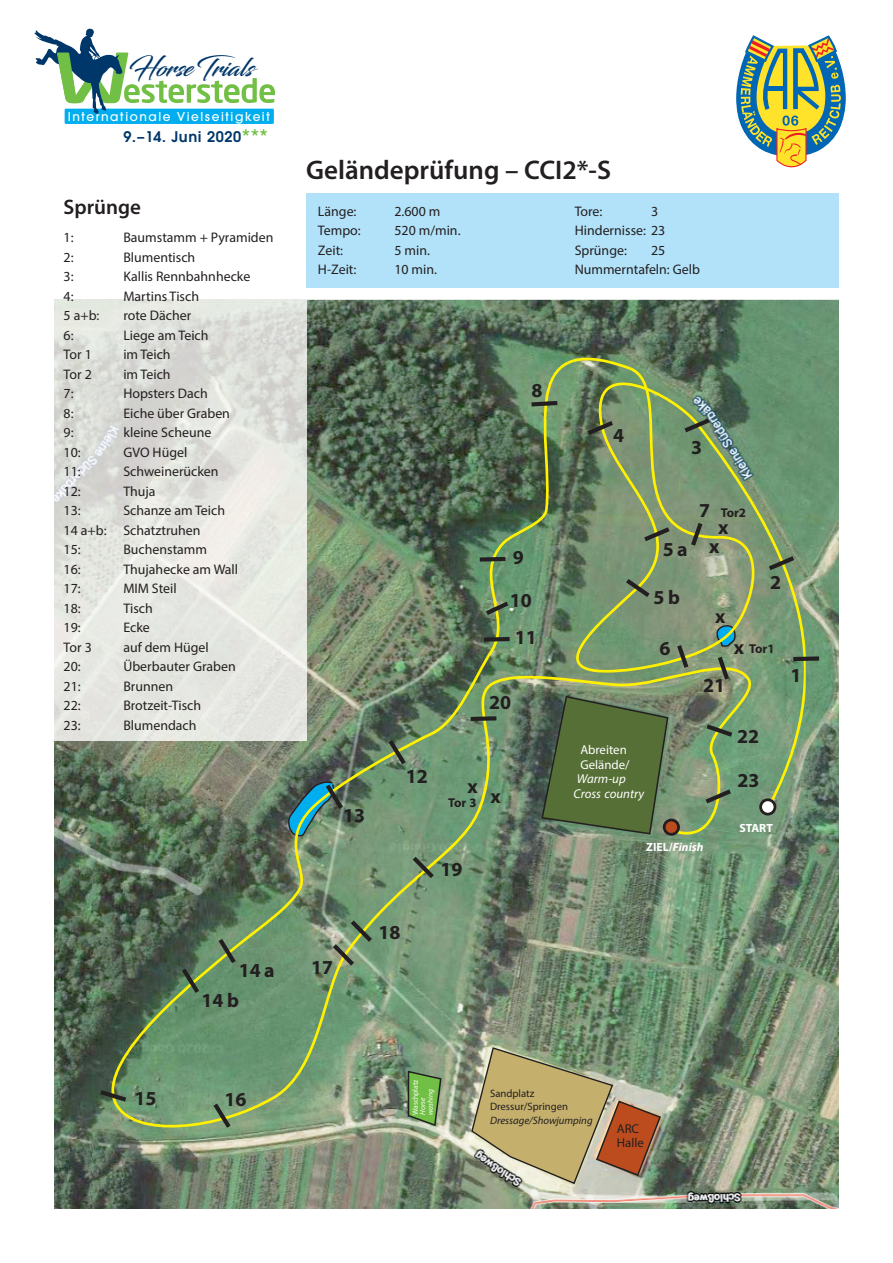
<style>
.page{position:relative;width:893px;height:1263px;background:#fff}
.page>*{position:absolute;margin:0;border:0;box-sizing:border-box;transform-origin:0 0}
.t1{font:700 27.75px/48.3px "Myriad Arabic";color:#231f20}
.t2{font:600 27px "Myriad Pro";color:#231f20}
.t3{font:25.2px "Blacksword";color:#00376b}
.t4{font:600 21px "Myriad Pro";color:#231f20}
.t5{font:italic 18px/15px "Myriad Arabic";color:#fff}
.t6{font:18px/15px "Myriad Arabic";color:#fff}
.t7{font:700 18px "Myriad Arabic";color:#231f20}
.t8{font:18px/13.5px "Myriad Arabic";color:#231f20}
.t9{font:italic 700 16.65px "Myriad Arabic";color:#fff}
.t10{font:700 16.65px "Myriad Arabic";color:#fff}
.t11{font:600 16.2px "Avant Garde Gothic Itc T";letter-spacing:.04em;color:#00376b}
.t12{font:15px/13.5px "Myriad Arabic";color:#231f20}
.t13{font:italic 15px "Myriad Arabic";color:#231f20}
.t14{font:13.95px/19.5px "Myriad Pro";color:#231f20}
.t15{font:500 13.5px "Avant Garde Gothic Itc T";letter-spacing:.115em;color:#fff}
.t16{font:italic 10.5px/7.5px "Myriad Arabic";color:#fff}
.t17{font:10.5px "Myriad Arabic";color:#fff}
.s1{font-style:normal}
</style>
<div class="page">
<img style="left:54px;top:300px;width:785px;height:909px">
<img style="left:470px;top:1141px;width:192px;height:44px">
<img style="left:106px;top:353px;width:700px;height:788px">
<div style="left:761px;top:800px;width:14px;height:14px;background:#fff;border-radius:50%"></div>
<div style="left:759px;top:798px;width:17px;height:17px;border:3px solid #231f20;border-radius:50%"></div>
<svg style="left:789px;top:654px;width:34px;height:9px"></svg>
<svg style="left:764px;top:553px;width:35px;height:21px"></svg>
<svg style="left:680px;top:415px;width:34px;height:21px"></svg>
<svg style="left:583px;top:417px;width:35px;height:21px"></svg>
<svg style="left:640px;top:524px;width:34px;height:21px"></svg>
<svg style="left:621px;top:575px;width:33px;height:26px"></svg>
<svg style="left:674px;top:640px;width:18px;height:32px"></svg>
<svg style="left:688px;top:518px;width:18px;height:32px"></svg>
<svg style="left:527px;top:399px;width:35px;height:10px"></svg>
<svg style="left:475px;top:555px;width:35px;height:9px"></svg>
<svg style="left:481px;top:598px;width:32px;height:21px"></svg>
<svg style="left:480px;top:635px;width:34px;height:9px"></svg>
<svg style="left:385px;top:735px;width:25px;height:34px"></svg>
<svg style="left:287px;top:780px;width:60px;height:57px;background:#50857c"></svg>
<svg style="left:215px;top:934px;width:25px;height:34px"></svg>
<svg style="left:178px;top:964px;width:25px;height:33px"></svg>
<svg style="left:96px;top:1087px;width:35px;height:18px"></svg>
<svg style="left:209px;top:1099px;width:26px;height:33px"></svg>
<svg style="left:328px;top:916px;width:48px;height:54px;background:#839b72"></svg>
<svg style="left:408px;top:852px;width:30px;height:30px"></svg>
<svg style="left:466px;top:714px;width:35px;height:9px"></svg>
<svg style="left:714px;top:625px;width:22px;height:59px"></svg>
<svg style="left:702px;top:721px;width:35px;height:19px"></svg>
<svg style="left:701px;top:786px;width:35px;height:21px"></svg>
<div style="left:664px;top:820px;width:14px;height:14px;background:#bc4c1d;border-radius:50%"></div>
<div style="left:663px;top:819px;width:17px;height:17px;border:3px solid #231f20;border-radius:50%"></div>
<img style="left:54px;top:300px;width:252px;height:440px">
<div style="left:306px;top:193px;width:533px;height:95px;background:#b2e2f9"></div>
<div style="left:65px;top:109px;width:209px;height:15px;background:#00aeef"></div>
<svg style="left:34px;top:29px;width:241px;height:85px"></svg>
<svg style="left:736px;top:35px;width:110px;height:133px"></svg>
<svg style="left:540px;top:695px;width:129px;height:140px;background:#576d41"></svg>
<svg style="left:407px;top:1070px;width:35px;height:57px;background:#73a854"></svg>
<h3 class="t3" style="left:129px;top:53px;width:126px">Horse Trials</h3>
<p class="t15" style="left:68px;top:109px;width:204px">Internationale Vielseitigkeit</p>
<p class="t11" style="left:124px;top:127px;width:146px">9.–14. Juni 2020<sup>➢➢➢</sup></p>
<h3 class="t4" style="left:64px;top:194px;width:79px">Sprünge</h3>
<p class="t14" style="left:64px;top:227px;width:12px">1:</p>
<p class="t14" style="left:123px;top:227px;width:152px">Baumstamm + Pyramiden</p>
<p class="t14" style="left:64px;top:247px;width:12px">2:</p>
<p class="t14" style="left:123px;top:247px;width:73px">Blumentisch</p>
<p class="t14" style="left:64px;top:267px;width:12px">3:</p>
<p class="t14" style="left:123px;top:267px;width:128px">Kallis Rennbahnhecke</p>
<p class="t14" style="left:64px;top:286px;width:12px">4:</p>
<p class="t14" style="left:123px;top:286px;width:77px">Martins Tisch</p>
<p class="t14" style="left:64px;top:306px;width:37px">5 a+b:</p>
<p class="t14" style="left:123px;top:306px;width:69px">rote Dächer</p>
<p class="t14" style="left:64px;top:325px;width:12px">6:</p>
<p class="t14" style="left:123px;top:325px;width:87px">Liege am Teich</p>
<p class="t14" style="left:64px;top:345px;width:30px">Tor 1</p>
<p class="t14" style="left:123px;top:345px;width:49px">im Teich</p>
<p class="t14" style="left:64px;top:364px;width:30px">Tor 2</p>
<p class="t14" style="left:123px;top:364px;width:49px">im Teich</p>
<p class="t14" style="left:64px;top:384px;width:12px">7:</p>
<p class="t14" style="left:123px;top:384px;width:86px">Hopsters Dach</p>
<p class="t14" style="left:64px;top:403px;width:12px">8:</p>
<p class="t14" style="left:123px;top:403px;width:108px">Eiche über Graben</p>
<p class="t14" style="left:64px;top:423px;width:12px">9:</p>
<p class="t14" style="left:123px;top:423px;width:90px">kleine Scheune</p>
<p class="t14" style="left:64px;top:442px;width:19px">10:</p>
<p class="t14" style="left:123px;top:442px;width:65px">GVO Hügel</p>
<p class="t14" style="left:64px;top:462px;width:19px">11:</p>
<p class="t14" style="left:123px;top:462px;width:97px">Schweinerücken</p>
<p class="t14" style="left:64px;top:481px;width:19px">12:</p>
<p class="t14" style="left:123px;top:481px;width:34px">Thuja</p>
<p class="t14" style="left:64px;top:501px;width:19px">13:</p>
<p class="t14" style="left:64px;top:501px;width:163px;text-indent:60px">Schanze am Teich<br>14 a+b: Schatztruhen<br>15:</p>
<p class="t14" style="left:123px;top:540px;width:85px">Buchenstamm</p>
<p class="t14" style="left:64px;top:559px;width:19px">16:</p>
<p class="t14" style="left:123px;top:559px;width:116px">Thujahecke am Wall</p>
<p class="t14" style="left:64px;top:579px;width:19px">17:</p>
<p class="t14" style="left:123px;top:579px;width:55px">MIM Steil</p>
<p class="t14" style="left:64px;top:598px;width:19px">18:</p>
<p class="t14" style="left:123px;top:598px;width:31px">Tisch</p>
<p class="t14" style="left:64px;top:618px;width:19px">19:</p>
<p class="t14" style="left:123px;top:618px;width:28px">Ecke</p>
<p class="t14" style="left:64px;top:637px;width:30px">Tor 3</p>
<p class="t14" style="left:123px;top:637px;width:87px">auf dem Hügel</p>
<p class="t14" style="left:64px;top:657px;width:19px">20:</p>
<p class="t14" style="left:123px;top:657px;width:114px">Überbauter Graben</p>
<p class="t14" style="left:64px;top:676px;width:19px">21:</p>
<p class="t14" style="left:123px;top:676px;width:51px">Brunnen</p>
<p class="t14" style="left:64px;top:696px;width:19px">22:</p>
<p class="t14" style="left:123px;top:696px;width:79px">Brotzeit-Tisch</p>
<p class="t14" style="left:64px;top:715px;width:19px">23:</p>
<p class="t14" style="left:123px;top:715px;width:75px">Blumendach</p>
<h1 class="t1" style="left:202px;top:952px;width:75px;line-height:30.2px;text-indent:37px">14 a<br>14 b</h1>
<h1 class="t1" style="left:134px;top:1071px;width:24px">15</h1>
<h1 class="t1" style="left:225px;top:1072px;width:24px">16</h1>
<h2 class="t2" style="left:306px;top:153px;width:307px">Geländeprüfung – CCI2*-S</h2>
<p class="t14" style="left:318px;top:201px;width:40px">Länge:</p>
<p class="t14" style="left:394px;top:201px;width:47px">2.600 m</p>
<p class="t14" style="left:318px;top:221px;width:44px">Tempo:</p>
<p class="t14" style="left:394px;top:221px;width:68px">520 m/min.</p>
<p class="t14" style="left:318px;top:240px;width:27px">Zeit:</p>
<p class="t14" style="left:394px;top:240px;width:37px">5 min.</p>
<p class="t14" style="left:318px;top:260px;width:40px">H-Zeit:</p>
<p class="t14" style="left:394px;top:260px;width:44px">10 min.</p>
<p class="t14" style="left:575px;top:201px;width:29px">Tore:</p>
<p class="t14" style="left:575px;top:201px;width:92px;text-indent:77px">3<br>Hindernisse: 23<br>Sprünge:</p>
<p class="t14" style="left:575px;top:240px;width:127px;text-indent:77px">25<br>Nummerntafeln: Gelb</p>
<h1 class="t1" style="left:531px;top:364px;width:13px">8</h1>
<h1 class="t1" style="left:510px;top:533px;width:24px;line-height:43.2px">9<br>10</h1>
<h1 class="t1" style="left:515px;top:610px;width:24px">11</h1>
<h1 class="t1" style="left:489px;top:675px;width:24px">20</h1>
<h1 class="t1" style="left:343px;top:788px;width:24px">13</h1>
<h1 class="t1" style="left:406px;top:749px;width:24px">12</h1>
<h1 class="t1" style="left:467px;top:764px;width:35px">x x</h1>
<p class="t7" style="left:448px;top:790px;width:30px">Tor 3</p>
<h1 class="t1" style="left:440px;top:842px;width:24px">19</h1>
<h1 class="t1" style="left:311px;top:940px;width:24px">17</h1>
<h1 class="t1" style="left:378px;top:905px;width:24px">18</h1>
<h1 class="t1" style="left:613px;top:408px;width:13px">4</h1>
<h1 class="t1" style="left:691px;top:421px;width:13px">3</h1>
<h1 class="t1" style="left:699px;top:489px;width:22px;line-height:36.3px;text-align:center">7 x</h1>
<p class="t7" style="left:721px;top:501px;width:27px">Tor2</p>
<h1 class="t1" style="left:718px;top:500px;width:12px">x</h1>
<h1 class="t1" style="left:653px;top:522px;width:36px;text-align:center">5 a<br>5 b</h1>
<h1 class="t1" style="left:659px;top:621px;width:13px">6</h1>
<p class="t7" style="left:749px;top:636px;width:27px">Tor1</p>
<h1 class="t1" style="left:770px;top:555px;width:13px">2</h1>
<h1 class="t1" style="left:715px;top:590px;width:12px">x</h1>
<h1 class="t1" style="left:734px;top:620px;width:12px">x</h1>
<h1 class="t1" style="left:703px;top:658px;width:24px">21</h1>
<h1 class="t1" style="left:791px;top:649px;width:13px">1</h1>
<p class="t6" style="left:580px;top:742px;width:51px">Abreiten<br>Gelände/</p>
<p class="t5" style="left:574px;top:772px;width:72px">Warm-up<br>Cross country</p>
<p class="t9" style="left:646px;top:835px;width:59px"><span class="s1">ZIEL/</span>Finish</p>
<h1 class="t1" style="left:737px;top:712px;width:24px;line-height:43.7px">22<br>23</h1>
<p class="t10" style="left:739px;top:816px;width:35px">START</p>
<p class="t17" style="left:408px;top:1115px;width:37px;rotate:-90deg">Waschplatz</p>
<p class="t16" style="left:419px;top:1115px;width:27px;rotate:-90deg">Horse washing</p>
<p class="t12" style="left:490px;top:1087px;width:80px">Sandplatz<br>Dressur/Springen</p>
<p class="t13" style="left:490px;top:1110px;width:104px">Dressage/Showjumping</p>
<p class="t8" style="left:617px;top:1122px;width:29px">ARC<br>Halle</p>
</div>
